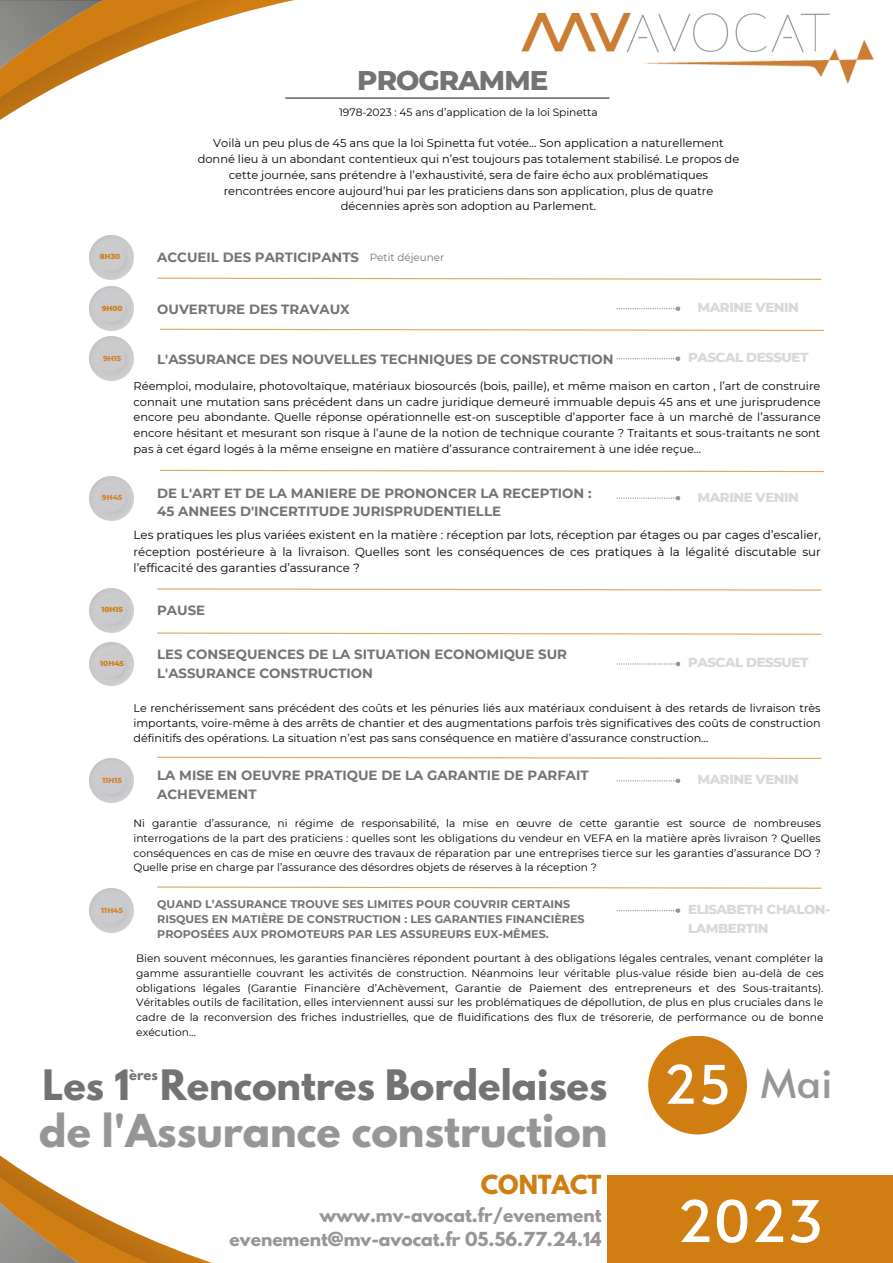
<style>
.page{position:relative;width:893px;height:1263px;background:#fff}
.page>*{position:absolute;margin:0;border:0;box-sizing:border-box;transform-origin:0 0}
.t1{font:57px "Alata";color:#fff}
.t2{font:40.5px "Alata";color:#969696}
.t3{font:700 40.12px "League Spartan";color:#969696}
.t4{font:700 37.12px "League Spartan";color:#737373}
.t5{font:800 27.6px "Montserrat";letter-spacing:-.035em;color:#737373}
.t6{font:700 23.33px "League Spartan";color:#d07d11}
.t7{font:700 17.1px/23.6px "League Spartan";color:#969696;text-align:right}
.t8{font:700 13.35px/18.6px "Montserrat";color:#737373}
.t9{font:800 13.35px/18.6px "Montserrat";letter-spacing:-.035em;color:#d9d9d9}
.t10{font:700 13.12px "League Spartan";color:#737373}
.t11{font:11.85px/16.4px "Montserrat";color:#000;text-align:justify}
.t12{font:11.4px/15.8px "Montserrat";color:#000;text-align:justify}
.t13{font:11.1px/15.1px "Montserrat";color:#000;text-align:justify}
.t14{font:700 11.1px/15.1px "Montserrat";color:#737373}
.t15{font:10.65px/14.6px "Montserrat";color:#000;text-align:justify}
.t16{font:800 7.43px "Montserrat";color:#d07d11}
.t17{font:800 7.43px "Montserrat";color:#d38235}
.s1{font-weight:400;font-size:10.35px}
.s2{font-size:52.8px;color:#fff}
</style>
<div class="page">
<div style="left:648px;top:1036px;width:99px;height:98px;background:#d07d11;border-radius:50%"></div>
<div style="left:607px;top:1174px;width:286px;height:89px;background:#d07d11"></div>
<svg style="left:0;top:0;width:294px;height:287px"></svg>
<svg style="left:0;top:1155px;width:212px;height:108px"></svg>
<img style="left:521px;top:13px;width:353px;height:71px">
<hr style="left:285px;top:97px;width:324px;height:2px;background:#737373">
<img style="left:89px;top:235px;width:45px;height:44px">
<svg style="left:616px;top:306px;width:65px;height:5px"></svg>
<img style="left:89px;top:287px;width:45px;height:44px">
<svg style="left:616px;top:356px;width:65px;height:5px"></svg>
<img style="left:89px;top:337px;width:45px;height:44px">
<svg style="left:616px;top:496px;width:65px;height:5px"></svg>
<img style="left:89px;top:476px;width:45px;height:44px">
<img style="left:89px;top:588px;width:45px;height:44px">
<svg style="left:616px;top:661px;width:65px;height:6px"></svg>
<img style="left:89px;top:642px;width:45px;height:44px">
<svg style="left:616px;top:778px;width:65px;height:5px"></svg>
<img style="left:89px;top:759px;width:45px;height:44px">
<svg style="left:616px;top:908px;width:65px;height:5px"></svg>
<img style="left:89px;top:889px;width:45px;height:43px">
<svg style="left:156px;top:277px;width:666px;height:3px"></svg>
<svg style="left:160px;top:328px;width:664px;height:3px"></svg>
<svg style="left:160px;top:469px;width:664px;height:4px"></svg>
<svg style="left:157px;top:588px;width:665px;height:3px"></svg>
<svg style="left:157px;top:632px;width:665px;height:3px"></svg>
<svg style="left:157px;top:756px;width:665px;height:3px"></svg>
<svg style="left:157px;top:886px;width:665px;height:3px"></svg>
<h3 class="t5" style="left:357px;top:63px;width:192px">PROGRAMME</h3>
<p class="t15" style="left:339px;top:105px;width:260px">1978-2023 : 45 ans d’application de la loi Spinetta</p>
<p class="t12" style="left:198px;top:135px;width:543px;text-align:center">Voilà un peu plus de 45 ans que la loi Spinetta fut votée… Son application a naturellement donné lieu à un abondant contentieux qui n’est toujours pas totalement stabilisé. Le propos de cette journée, sans prétendre à l’exhaustivité, sera de faire écho aux problématiques rencontrées encore aujourd’hui par les praticiens dans son application, plus de quatre décennies après son adoption au Parlement.</p>
<p class="t16" style="left:100px;top:252px;width:22px">8H30</p>
<p class="t8" style="left:157px;top:248px;width:289px">ACCUEIL DES PARTICIPANTS <span class="s1">Petit déjeuner</span></p>
<p class="t16" style="left:102px;top:304px;width:22px">9H00</p>
<p class="t8" style="left:157px;top:300px;width:194px">OUVERTURE DES TRAVAUX</p>
<p class="t9" style="left:697px;top:298px;width:103px">MARINE VENIN</p>
<p class="t17" style="left:103px;top:354px;width:20px">9H15</p>
<p class="t8" style="left:157px;top:350px;width:458px">L'ASSURANCE DES NOUVELLES TECHNIQUES DE CONSTRUCTION</p>
<p class="t9" style="left:688px;top:348px;width:122px">PASCAL DESSUET</p>
<p class="t12" style="left:133px;top:378px;width:688px">Réemploi, modulaire, photovoltaïque, matériaux biosourcés (bois, paille), et même maison en carton , l’art de construire connait une mutation sans précédent dans un cadre juridique demeuré immuable depuis 45 ans et une jurisprudence encore peu abondante. Quelle réponse opérationnelle est-on susceptible d’apporter face à un marché de l’assurance encore hésitant et mesurant son risque à l’aune de la notion de technique courante ? Traitants et sous-traitants ne sont pas à cet égard logés à la même enseigne en matière d’assurance contrairement à une idée reçue…</p>
<p class="t17" style="left:102px;top:493px;width:22px">9H45</p>
<p class="t8" style="left:157px;top:484px;width:436px">DE L'ART ET DE LA MANIERE DE PRONONCER LA RECEPTION :</p>
<p class="t9" style="left:697px;top:487px;width:103px">MARINE VENIN</p>
<p class="t8" style="left:157px;top:502px;width:345px">45 ANNEES D'INCERTITUDE JURISPRUDENTIELLE</p>
<p class="t11" style="left:133px;top:527px;width:689px">Les pratiques les plus variées existent en la matière : réception par lots, réception par étages ou par cages d’escalier, réception postérieure à la livraison. Quelles sont les conséquences de ces pratiques à la légalité discutable sur l’efficacité des garanties d’assurance ?</p>
<p class="t16" style="left:101px;top:605px;width:23px">10H15</p>
<p class="t8" style="left:157px;top:601px;width:49px">PAUSE</p>
<p class="t8" style="left:157px;top:645px;width:411px">LES CONSEQUENCES DE LA SITUATION ECONOMIQUE SUR<br>L'ASSURANCE CONSTRUCTION</p>
<p class="t16" style="left:100px;top:659px;width:25px">10H45</p>
<p class="t9" style="left:688px;top:653px;width:122px">PASCAL DESSUET</p>
<p class="t13" style="left:133px;top:700px;width:688px">Le renchérissement sans précédent des coûts et les pénuries liés aux matériaux conduisent à des retards de livraison très importants, voire-même à des arrêts de chantier et des augmentations parfois très significatives des coûts de construction définitifs des opérations. La situation n’est pas sans conséquence en matière d’assurance construction…</p>
<p class="t17" style="left:102px;top:776px;width:21px">11H15</p>
<p class="t8" style="left:157px;top:766px;width:433px">LA MISE EN OEUVRE PRATIQUE DE LA GARANTIE DE PARFAIT</p>
<p class="t9" style="left:697px;top:770px;width:103px">MARINE VENIN</p>
<p class="t8" style="left:157px;top:785px;width:101px">ACHEVEMENT</p>
<p class="t15" style="left:133px;top:816px;width:689px">Ni garantie d’assurance, ni régime de responsabilité, la mise en œuvre de cette garantie est source de nombreuses interrogations de la part des praticiens : quelles sont les obligations du vendeur en VEFA en la matière après livraison ? Quelles conséquences en cas de mise en œuvre des travaux de réparation par une entreprises tierce sur les garanties d’assurance DO ?<br>Quelle prise en charge par l’assurance des désordres objets de réserves à la réception ?</p>
<p class="t17" style="left:101px;top:905px;width:23px">11H45</p>
<p class="t14" style="left:157px;top:896px;width:429px">QUAND L’ASSURANCE TROUVE SES LIMITES POUR COUVRIR CERTAINS<br>RISQUES EN MATIÈRE DE CONSTRUCTION : LES GARANTIES FINANCIÈRES<br>PROPOSÉES AUX PROMOTEURS PAR LES ASSUREURS EUX-MÊMES.</p>
<p class="t15" style="left:136px;top:951px;width:689px">Bien souvent méconnues, les garanties financières répondent pourtant à des obligations légales centrales, venant compléter la gamme assurantielle couvrant les activités de construction. Néanmoins leur véritable plus-value réside bien au-delà de ces obligations légales (Garantie Financière d’Achèvement, Garantie de Paiement des entrepreneurs et des Sous-traitants).<br>Véritables outils de facilitation, elles interviennent aussi sur les problématiques de dépollution, de plus en plus cruciales dans le cadre de la reconversion des friches industrielles, que de fluidifications des flux de trésorerie, de performance ou de bonne exécution…</p>
<p class="t9" style="left:688px;top:900px;width:144px">ELISABETH CHALON-<br>LAMBERTIN</p>
<h3 class="t4" style="left:43px;top:1067px;width:566px">Les 1 Rencontres Bordelaises</h3>
<p class="t10" style="left:129px;top:1068px;width:30px">ères</p>
<h3 class="t3" style="left:39px;top:1110px;width:569px">de l'Assurance construction</h3>
<h3 class="t6" style="left:481px;top:1173px;width:122px">CONTACT</h3>
<h3 class="t7" style="left:230px;top:1206px;width:373px">www.mv-avocat.fr/evenement evenement@mv-avocat.fr 05.56.77.24.14</h3>
<h2 class="t2" style="left:663px;top:1054px;width:170px"><span class="s2">25</span> Mai</h2>
<h1 class="t1" style="left:677px;top:1179px;width:148px">2023</h1>
</div>
